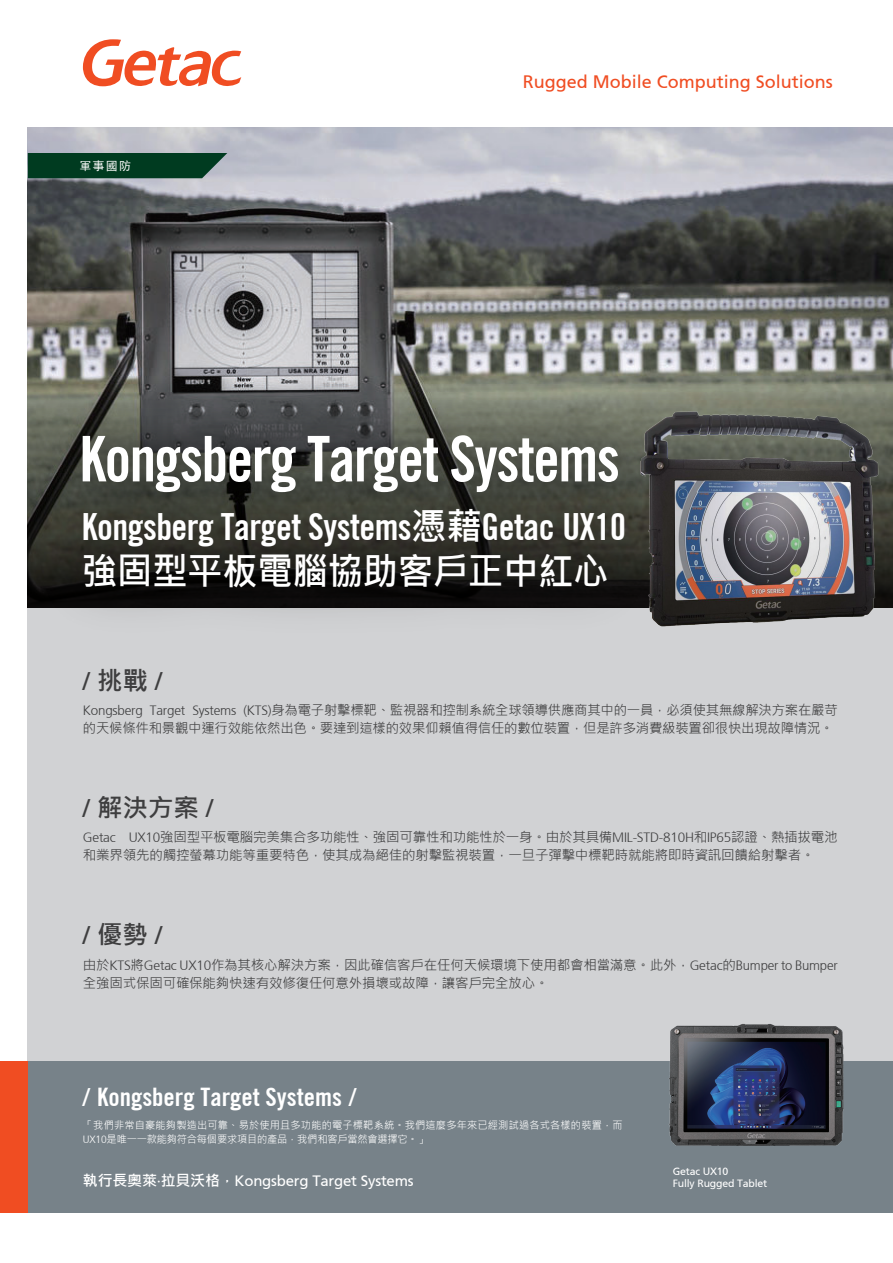
<style>
.page{position:relative;width:893px;height:1263px;background:#fff}
.page>*{position:absolute;margin:0;border:0;box-sizing:border-box;transform-origin:0 0}
.t1{font:700 condensed 63px "Trade Gothic No.20";letter-spacing:-.025em;color:#fff;scale:.95 1}
.t2{font:700 condensed 37.5px "Trade Gothic No.20";letter-spacing:-.015em;color:#fff;scale:.95 1}
.t3{font:700 37.5px "Microsoft Jheng Hei";letter-spacing:-.015em;color:#fff;scale:.95 1}
.t4{font:700 condensed 25.5px "Trade Gothic No.20";color:#fff}
.t5{font:25.5px "Frutiger 55 Roman";color:#3e3e3f}
.t6{font:700 25.5px "Microsoft Jheng Hei";color:#3e3e3f}
.t7{font:18px "Frutiger 55 Roman";color:#f04d22}
.t8{font:15px "Frutiger 55 Roman";letter-spacing:-.015em;color:#fff}
.t9{font:13.5px/18px "Microsoft Jheng Hei";letter-spacing:-.015em;color:#3e3e3f}
.t10{font:12px "Sim Hei";color:#fff}
.t11{font:10.5px/13.5px "Microsoft Jheng Hei";letter-spacing:.02em;color:#fff}
.t12{font:10.5px/12px "Frutiger 55 Roman";letter-spacing:-.015em;color:#fff}
.s1{font-family:"Microsoft Jheng Hei";font-stretch:normal}
.s2{font-family:"Microsoft Jheng Hei";font-weight:700}
.s3{font-family:"Frutiger 45";font-weight:300}
.s4{font-family:"Frutiger 55 Roman";font-weight:400}
.s5{font-family:"Frutiger 55 Roman";font-weight:400;font-stretch:normal}
</style>
<div class="page">
<div style="left:28px;top:606px;width:865px;height:455px;background:#d1d2d4"></div>
<div style="left:28px;top:1061px;width:865px;height:151px;background:#778289"></div>
<div style="left:0;top:1061px;width:28px;height:151px;background:#f04d22"></div>
<svg style="left:83px;top:39px;width:158px;height:48px"></svg>
<img style="left:28px;top:127px;width:865px;height:158px">
<svg style="left:28px;top:285px;width:865px;height:104px;background:#8a8a89"></svg>
<img style="left:27px;top:363px;width:668px;height:295px">
<img style="left:668px;top:1024px;width:176px;height:122px">
<div style="left:28px;top:153px;width:199px;height:25px;background:#003b20"></div>
<img style="left:621px;top:389px;width:272px;height:256px">
<p class="t10" style="left:79px;top:160px;width:53px">軍事國防</p>
<h3 class="t7" style="left:523px;top:71px;width:312px">Rugged Mobile Computing Solutions</h3>
<h1 class="t1" style="left:79px;top:421px;width:570px">Kongsberg Target Systems</h1>
<h2 class="t2" style="left:82px;top:503px;width:574px">Kongsberg Target Systems<span class="s1">憑藉</span>Getac UX10</h2>
<h2 class="t3" style="left:82px;top:547px;width:556px">強固型平板電腦協助客戶正中紅心</h2>
<h3 class="t5" style="left:83px;top:666px;width:81px">/ <span class="s2">挑戰</span> /</h3>
<p class="t9" style="left:83px;top:701px;width:756px"><span class="s3">Kongsberg Target Systems (KTS)</span>身為電子射擊標靶、監視器和控制系統全球領導供應商其中的一員，必須使其無線解決方案在嚴苛的天候條件和景觀中運行效能依然出色。要達到這樣的效果仰賴值得信任的數位裝置，但是許多消費級裝置卻很快出現故障情況。</p>
<h3 class="t6" style="left:83px;top:792px;width:132px"><span class="s4">/</span> 解決方案 <span class="s4">/</span></h3>
<p class="t9" style="left:83px;top:828px;width:756px"><span class="s3">Getac UX10</span>強固型平板電腦完美集合多功能性、強固可靠性和功能性於一身。由於其具備<span class="s3">MIL-STD-810H</span>和<span class="s3">IP65</span>認證、熱插拔電池和業界領先的觸控螢幕功能等重要特色，使其成為絕佳的射擊監視裝置，一旦子彈擊中標靶時就能將即時資訊回饋給射擊者。</p>
<h3 class="t5" style="left:83px;top:920px;width:81px">/ <span class="s2">優勢</span> /</h3>
<p class="t9" style="left:83px;top:956px;width:756px">由於<span class="s3">KTS</span>將<span class="s3">Getac UX10</span>作為其核心解決方案，因此確信客戶在任何天候環境下使用都會相當滿意。此外，<span class="s3">Getac</span>的<span class="s3">Bumper to Bumper</span>全強固式保固可確保能夠快速有效修復任何意外損壞或故障，讓客戶完全放心。</p>
<h3 class="t4" style="left:83px;top:1081px;width:275px"><span class="s5">/</span> Kongsberg Target Systems <span class="s5">/</span></h3>
<p class="t11" style="left:83px;top:1119px;width:541px">「我們非常自豪能夠製造出可靠、易於使用且多功能的電子標靶系統。我們這麼多年來已經測試過各式各樣的裝置，而<br><span class="s3">UX10</span>是唯一一款能夠符合每個要求項目的產品，我們和客戶當然會選擇它。」</p>
<p class="t8" style="left:83px;top:1172px;width:332px"><span class="s2">執行長奧萊</span>·<span class="s2">拉貝沃格，</span>Kongsberg Target Systems</p>
<p class="t12" style="left:673px;top:1166px;width:96px">Getac UX10<br>Fully Rugged Tablet</p>
</div>
